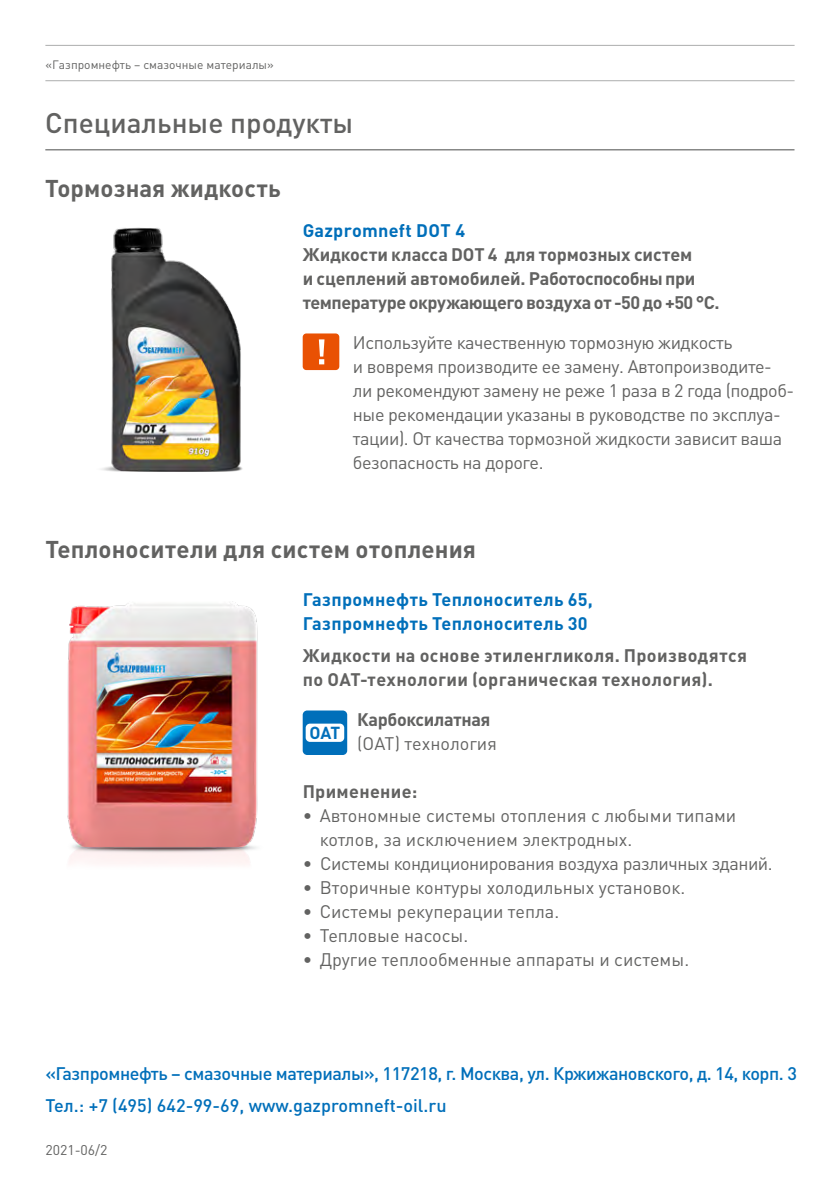
<style>
.page{position:relative;width:840px;height:1191px;background:#fff}
.page>*{position:absolute;margin:0;border:0;box-sizing:border-box;transform-origin:0 0}
.t1{font:500 28px "DIN Pro";color:#626261}
.t2{font:700 24px "DIN Pro";letter-spacing:.005em;color:#626261}
.t3{font:18px/24px "DIN Pro";letter-spacing:-.025em;color:#626261}
.t4{font:700 18px/24px "DIN Pro";letter-spacing:.005em;color:#626261}
.t5{font:18px/24px "DIN Pro";color:#626261}
.t6{font:500 18px/32px "DIN Pro";letter-spacing:-.025em;color:#006fba}
.t7{font:700 18px/24px "DIN Pro";letter-spacing:.02em;color:#006fba}
.t8{font:18px "DIN Pro";letter-spacing:-.025em;color:#626261}
.t9{font:18px "DIN Pro";color:#626261}
.t10{font:700 18px "DIN Pro";letter-spacing:-.02em;color:#626261}
.t11{font:700 17.2px "DIN Pro";color:#006fba}
.t12{font:14px "DIN Pro";color:#626261}
.t13{font:12px "DIN Pro";color:#626261}
</style>
<div class="page">
<hr style="left:45px;top:45px;width:749px;height:1px;background:#acadad">
<hr style="left:45px;top:80px;width:749px;height:1px;background:#acadad">
<img style="left:67px;top:601px;width:191px;height:263px">
<div style="left:302px;top:710px;width:45px;height:45px;background:#006fba;border-radius:4px"></div>
<div style="left:305px;top:723px;width:39px;height:19px;background:#fff;border-radius:4px"></div>
<img style="left:101px;top:228px;width:142px;height:244px">
<hr style="left:45px;top:149px;width:749px;height:1px;background:#878887">
<div style="left:302px;top:333px;width:37px;height:37px;background:#e95103;border-radius:4px"></div>
<svg style="left:318px;top:339px;width:6px;height:25px"></svg>
<p class="t13" style="left:45px;top:56px;width:230px">«Газпромнефть – смазочные материалы»</p>
<h1 class="t1" style="left:45px;top:105px;width:309px">Специальные продукты</h1>
<h2 class="t2" style="left:45px;top:173px;width:237px">Тормозная жидкость</h2>
<p class="t7" style="left:302px;top:218px;width:164px">Gazpromneft DOT 4</p>
<p class="t4" style="left:302px;top:242px;width:418px">Жидкости класса DOT 4 для тормозных систем<br>и сцеплений автомобилей. Работоспособны при температуре окружающего воздуха от -50 до +50 °С.</p>
<p class="t3" style="left:353px;top:330px;width:442px">Используйте качественную тормозную жидкость<br>и вовремя производите ее замену. Автопроизводите&shy;ли рекомендуют замену не реже 1 раза в 2 года (подроб&shy;ные рекомендации указаны в руководстве по эксплуа&shy;тации). От качества тормозной жидкости зависит ваша безопасность на дороге.</p>
<h2 class="t2" style="left:45px;top:533px;width:432px">Теплоносители для систем отопления</h2>
<p class="t7" style="left:302px;top:586px;width:291px">Газпромнефть Теплоноситель 65,<br>Газпромнефть Теплоноситель 30</p>
<p class="t4" style="left:302px;top:642px;width:445px">Жидкости на основе этиленгликоля. Производятся по OAT-технологии (органическая технология).</p>
<p class="t10" style="left:357px;top:707px;width:135px">Карбоксилатная</p>
<p class="t9" style="left:357px;top:731px;width:141px">(OAT) технология</p>
<p class="t11" style="left:309px;top:721px;width:32px">OAT</p>
<p class="t4" style="left:302px;top:778px;width:116px">Применение:</p>
<p class="t5" style="left:319px;top:801px;width:418px;text-indent:-17px">• Автономные системы отопления с любыми типами котлов, за исключением электродных.</p>
<p class="t8" style="left:302px;top:849px;width:471px">• Системы кондиционирования воздуха различных зданий.</p>
<p class="t5" style="left:302px;top:873px;width:384px">• Вторичные контуры холодильных установок.</p>
<p class="t5" style="left:302px;top:897px;width:258px">• Системы рекуперации тепла.</p>
<p class="t5" style="left:302px;top:921px;width:167px">• Тепловые насосы.</p>
<p class="t5" style="left:302px;top:945px;width:388px">• Другие теплообменные аппараты и системы.</p>
<p class="t6" style="left:45px;top:1056px;width:752px">«Газпромнефть – смазочные материалы», 117218, г. Москва, ул. Кржижановского, д. 14, корп. 3<br>Тел.: +7 (495) 642-99-69, www.gazpromneft-oil.ru</p>
<p class="t12" style="left:45px;top:1140px;width:64px">2021-06/2</p>
</div>
